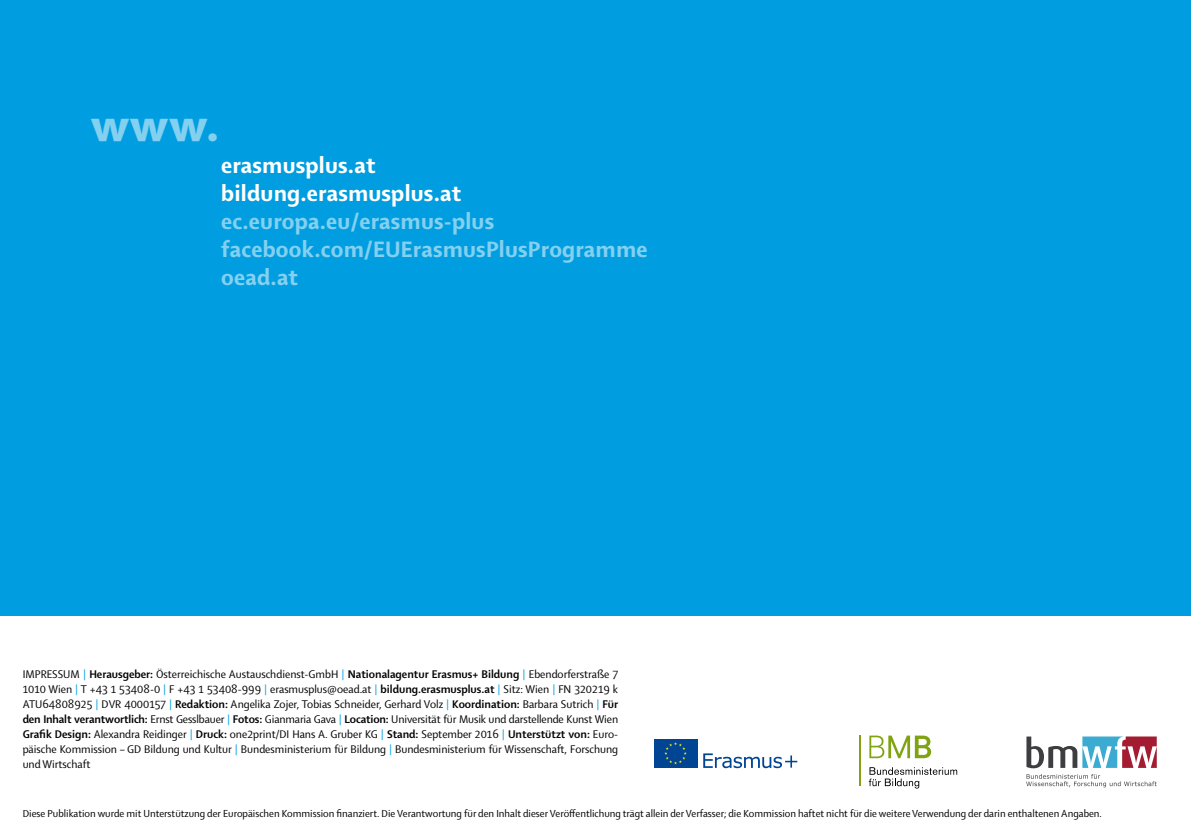
<style>
.page{position:relative;width:1191px;height:840px;background:#fff}
.page>*{position:absolute;margin:0;border:0;box-sizing:border-box;transform-origin:0 0}
.t1{font:800 48px "Shaker 2";color:#84d0f0}
.t2{font:800 24px/28px "Shaker 2";letter-spacing:.01em;color:#84d0f0}
.t3{font:800 24px/28px "Shaker 2";letter-spacing:.01em;color:#fff}
.t4{font:12px/15px "Shaker 2";color:#000;text-align:justify}
.t5{font:11px "Shaker 2";color:#000}
.s1{color:#009ee0}
.s2{font-weight:700}
</style>
<div class="page">
<div style="left:0;top:0;width:1191px;height:615px;background:#009ee0"></div>
<svg style="left:1026px;top:736px;width:130px;height:31px"></svg>
<svg style="left:1026px;top:774px;width:130px;height:13px"></svg>
<svg style="left:703px;top:753px;width:94px;height:14px"></svg>
<div style="left:654px;top:738px;width:43px;height:29px;background:#004494"></div>
<svg style="left:664px;top:742px;width:22px;height:22px"></svg>
<svg style="left:869px;top:735px;width:62px;height:22px"></svg>
<hr style="left:859px;top:735px;width:1px;height:50px;background:#80a312">
<svg style="left:868px;top:767px;width:89px;height:21px"></svg>
<h1 class="t1" style="left:91px;top:94px;width:130px">www.</h1>
<h2 class="t3" style="left:221px;top:150px;width:242px">erasmusplus.at bildung.erasmusplus.at</h2>
<h2 class="t2" style="left:221px;top:206px;width:428px">ec.europa.eu/erasmus-plus facebook.com/EUErasmusPlusProgramme oead.at</h2>
<p class="t4" style="left:23px;top:665px;width:597px">IMPRESSUM <span class="s1">|</span> <span class="s2">Herausgeber:</span> Österreichische Austauschdienst-GmbH <span class="s1">|</span> <span class="s2">Nationalagentur Erasmus+ Bildung</span> <span class="s1">|</span> Ebendorferstraße 7<br>1010 Wien <span class="s1">|</span> T +43 1 53408-0 <span class="s1">|</span> F +43 1 53408-999 <span class="s1">|</span> erasmusplus@oead.at <span class="s1">|</span> <span class="s2">bildung.erasmusplus.at</span> <span class="s1">|</span> Sitz: Wien <span class="s1">|</span> FN 320219 k ATU64808925 <span class="s1">|</span> DVR 4000157 <span class="s1">|</span> <span class="s2">Redaktion:</span> Angelika Zojer, Tobias Schneider, Gerhard Volz <span class="s1">|</span> <span class="s2">Koordination:</span> Barbara Sutrich <span class="s1">|</span> <span class="s2">Für den Inhalt verantwortlich:</span> Ernst Gesslbauer <span class="s1">|</span> <span class="s2">Fotos:</span> Gianmaria Gava <span class="s1">|</span> <span class="s2">Location:</span> Universität für Musik und darstellende Kunst Wien <span class="s2">Grafik Design:</span> Alexandra Reidinger <span class="s1">|</span> <span class="s2">Druck:</span> one2print/DI Hans A. Gruber KG <span class="s1">|</span> <span class="s2">Stand:</span> September 2016 <span class="s1">|</span> <span class="s2">Unterstützt von:</span> Euro&shy;päische Kommission – GD Bildung und Kultur <span class="s1">|</span> Bundesministerium für Bildung <span class="s1">|</span> Bundesministerium für Wissenschaft, Forschung und Wirtschaft</p>
<p class="t5" style="left:23px;top:806px;width:1080px">Diese Publikation wurde mit Unterstützung der Europäischen Kommission finanziert. Die Verantwortung für den Inhalt dieser Veröffentlichung trägt allein der Verfasser; die Kommission haftet nicht für die weitere Verwendung der darin enthaltenen Angaben.</p>
</div>
